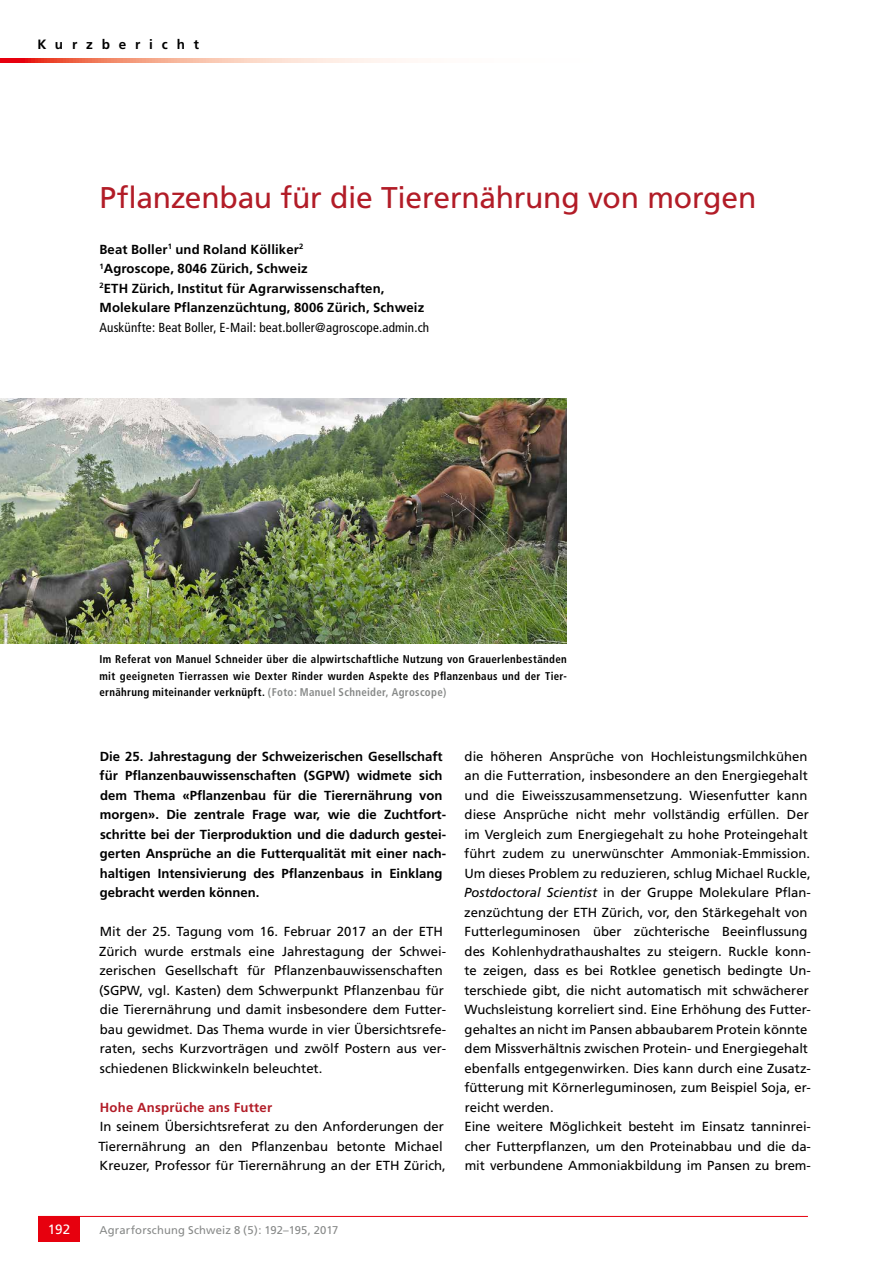
<style>
.page{position:relative;width:893px;height:1263px;background:#fff}
.page>*{position:absolute;margin:0;border:0;box-sizing:border-box;transform-origin:0 0}
.t1{font:30px "Frutiger";letter-spacing:-.01em;color:#b21c27}
.t2{font:700 13.5px "Frutiger";letter-spacing:.655em;color:#000}
.t3{font:13.5px "Frutiger";color:#fff}
.t4{font:13.2px/19.5px "Frutiger";color:#000}
.t5{font:700 13.2px/19.5px "Frutiger";color:#000}
.t6{font:condensed 13.2px "Frutiger";letter-spacing:.015em;color:#000}
.t7{font:700 13.2px "Frutiger";letter-spacing:.015em;color:#b21c27}
.t8{font:700 condensed 11.25px/16.5px "Frutiger";letter-spacing:.03em;color:#000;text-align:justify}
.t9{font:11.25px "Frutiger";letter-spacing:.015em;color:#878988}
.s1{color:#878988}
.s2{font-style:italic}
</style>
<div class="page">
<hr style="left:38px;top:1216px;width:770px;height:1px;background:#e7000e">
<div style="left:38px;top:1216px;width:42px;height:26px;background:#e7000e"></div>
<svg style="left:0;top:58px;width:409px;height:5px;background:#f6ab9a"></svg>
<img style="left:0;top:398px;width:566px;height:246px">
<p class="t2" style="left:37px;top:36px;width:163px">Kurzbericht</p>
<h1 class="t1" style="left:99px;top:180px;width:658px">Pflanzenbau für die Tierernährung von morgen</h1>
<p class="t5" style="left:99px;top:239px;width:326px">Beat Boller<sup>1</sup> und Roland Kölliker<sup>2<br>1</sup>Agroscope, 8046 Zürich, Schweiz<br><sup>2</sup>ETH Zürich, Institut für Agrarwissenschaften, Molekulare Pflanzenzüchtung, 8006 Zürich, Schweiz</p>
<p class="t6" style="left:99px;top:319px;width:331px">Auskünfte: Beat Boller, E-Mail: beat.boller@agroscope.admin.ch</p>
<p class="t8" style="left:99px;top:651px;width:469px">Im Referat von Manuel Schneider über die alpwirtschaftliche Nutzung von Grauerlenbeständen mit geeigneten Tierrassen wie Dexter Rinder wurden Aspekte des Pflanzenbaus und der Tier&shy;ernährung miteinander verknüpft. <span class="s1">(Foto: Manuel Schneider, Agroscope)</span></p>
<p class="t5" style="left:100px;top:746px;width:348px">Die 25. Jahrestagung der Schweizerischen Gesellschaft für Pflanzenbauwissenschaften (SGPW) widmete sich dem Thema «Pflanzenbau für die Tierernährung von morgen». Die zentrale Frage war, wie die Zuchtfort&shy;schritte bei der Tierproduktion und die dadurch gestei&shy;gerten Ansprüche an die Futterqualität mit einer nach&shy;haltigen Intensivierung des Pflanzenbaus in Einklang gebracht werden können.</p>
<p class="t4" style="left:99px;top:922px;width:348px">Mit der 25. Tagung vom 16. Februar 2017 an der ETH Zürich wurde erstmals eine Jahrestagung der Schwei&shy;zerischen Gesellschaft für Pflanzenbauwissenschaften (SGPW, vgl. Kasten) dem Schwerpunkt Pflanzenbau für die Tierernährung und damit insbesondere dem Futter&shy;bau gewidmet. Das Thema wurde in vier Übersichtsrefe&shy;raten, sechs Kurzvorträgen und zwölf Postern aus ver&shy;schiedenen Blickwinkeln beleuchtet.</p>
<p class="t7" style="left:100px;top:1099px;width:174px">Hohe Ansprüche ans Futter</p>
<p class="t4" style="left:98px;top:1117px;width:349px">In seinem Übersichtsreferat zu den Anforderungen der<br>Tierernährung an den Pflanzenbau betonte Michael<br>Kreuzer, Professor für Tierernährung an der ETH Zürich,</p>
<p class="t4" style="left:464px;top:746px;width:348px">die höheren Ansprüche von Hochleistungsmilchkühen an die Futterration, insbesondere an den Energiegehalt und die Eiweisszusammensetzung. Wiesenfutter kann diese Ansprüche nicht mehr vollständig erfüllen. Der im Vergleich zum Energiegehalt zu hohe Proteingehalt führt zudem zu unerwünschter Ammoniak-Emmission.<br>Um dieses Problem zu reduzieren, schlug Michael Ruckle, <span class="s2">Postdoctoral Scientist</span> in der Gruppe Molekulare Pflan&shy;zenzüchtung der ETH Zürich, vor, den Stärkegehalt von Futterleguminosen über züchterische Beeinflussung des Kohlenhydrathaushaltes zu steigern. Ruckle konn&shy;te zeigen, dass es bei Rotklee genetisch bedingte Un&shy;terschiede gibt, die nicht automatisch mit schwächerer Wuchsleistung korreliert sind. Eine Erhöhung des Futter&shy;gehaltes an nicht im Pansen abbaubarem Protein könnte dem Missverhältnis zwischen Protein- und Energiegehalt ebenfalls entgegenwirken. Dies kann durch eine Zusatz&shy;fütterung mit Körnerleguminosen, zum Beispiel Soja, er&shy;reicht werden.<br>Eine weitere Möglichkeit besteht im Einsatz tanninrei&shy;cher Futterpflanzen, um den Proteinabbau und die da&shy;mit verbundene Ammoniakbildung im Pansen zu brem-</p>
<p class="t3" style="left:48px;top:1221px;width:24px">192</p>
<p class="t9" style="left:99px;top:1223px;width:240px">Agrarforschung Schweiz 8 (5): 192–195, 2017</p>
</div>
